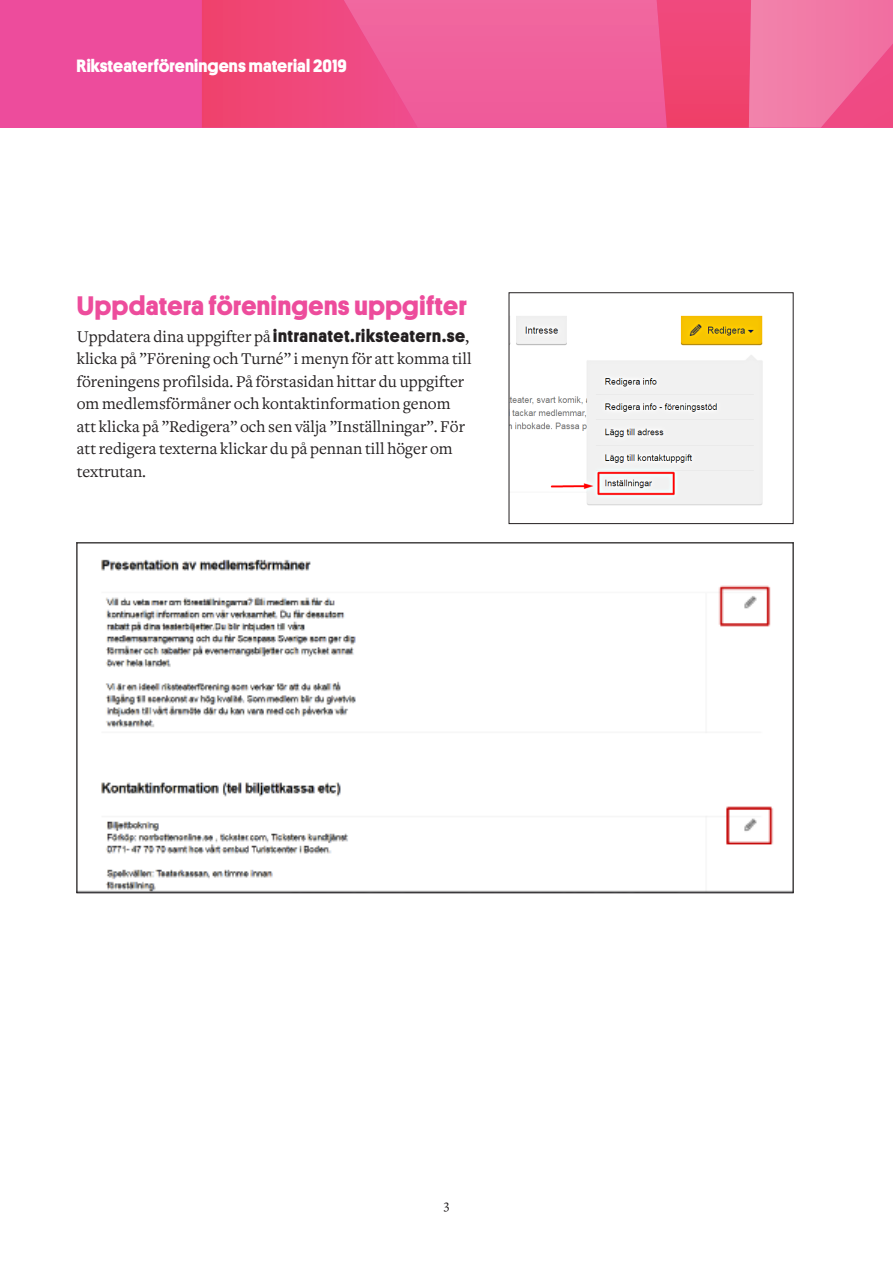
<style>
.page{position:relative;width:893px;height:1263px;background:#fff}
.page>*{position:absolute;margin:0;border:0;box-sizing:border-box;transform-origin:0 0}
.t1{font:700 27px "Stage Sans";letter-spacing:.02em;color:#ed4c9c}
.t2{font:700 18px "Stage Sans";letter-spacing:.03em;color:#231f20}
.t3{font:700 18px "Stage Sans";letter-spacing:.01em;color:#fff}
.t4{font:17.1px/22.5px "Curtain Serif";color:#231f20}
.t5{font:13.5px "Curtain Serif";color:#231f20}
.s1{font-family:"Curtain Serif";font-weight:400;font-size:17.1px}
.s2{font-family:"Curtain Serif";font-weight:400}
</style>
<div class="page">
<img style="left:511px;top:315px;width:252px;height:191px">
<img style="left:79px;top:559px;width:712px;height:332px">
<div style="left:0;top:0;width:893px;height:128px;background:#ed4c9c"></div>
<svg style="left:202px;top:0;width:691px;height:128px;background:#f05a8f"></svg>
<p class="t3" style="left:77px;top:53px;width:272px">Riksteaterföreningens material 2019</p>
<p class="t1" style="left:77px;top:286px;width:392px">Uppdatera föreningens uppgifter</p>
<p class="t2" style="left:77px;top:322px;width:394px"><span class="s1">Uppdatera dina uppgifter på</span> intranatet.riksteatern.se<span class="s2">,</span></p>
<p class="t4" style="left:77px;top:348px;width:396px">klicka på ”Förening och Turné” i menyn för att komma till föreningens profilsida. På förstasidan hittar du uppgifter om medlemsförmåner och kontaktinformation genom att klicka på ”Redigera” och sen välja ”Inställningar”. För att redigera texterna klickar du på pennan till höger om textrutan.</p>
<p class="t5" style="left:444px;top:1197px;width:7px">3</p>
</div>
